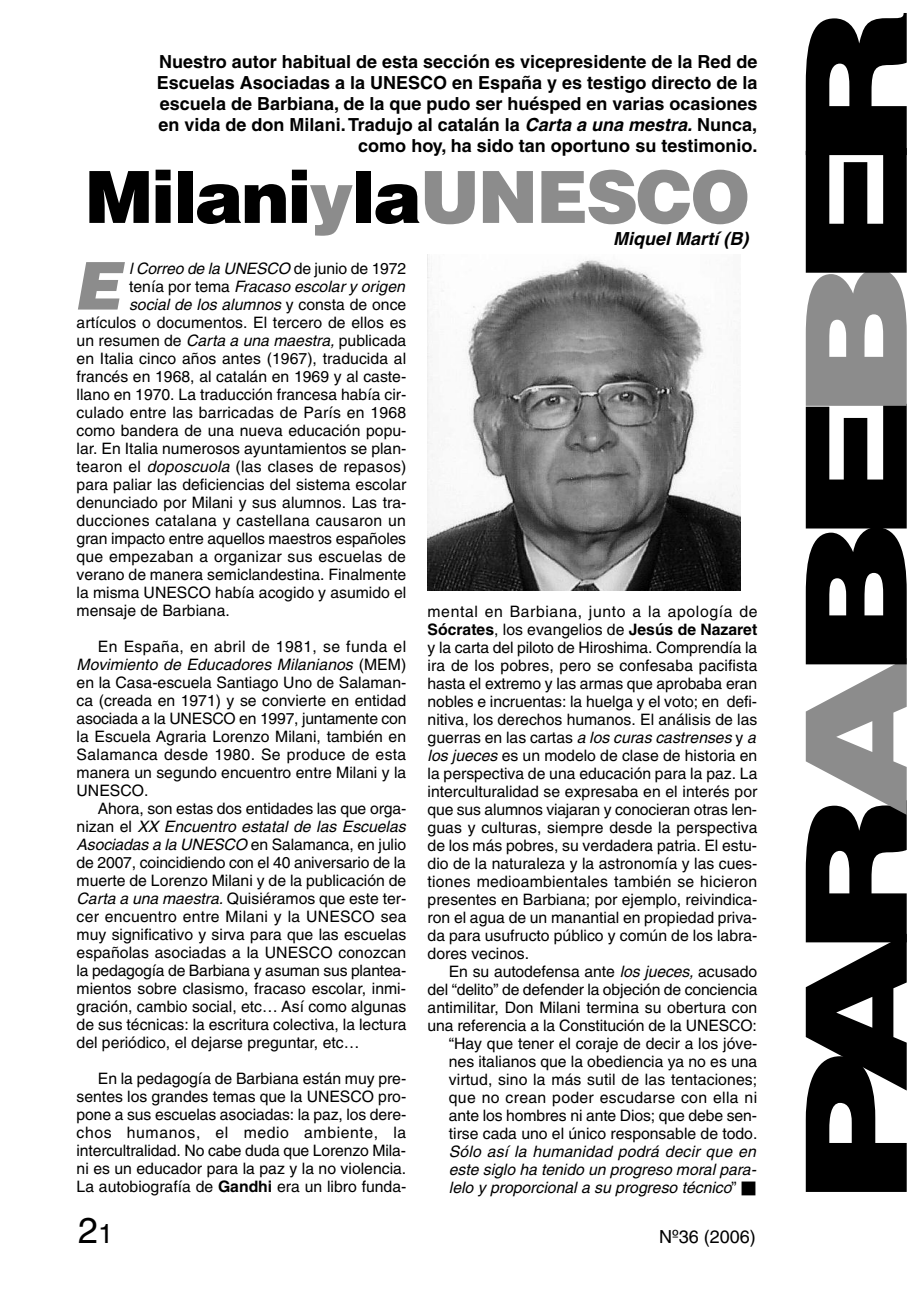
<style>
.page{position:relative;width:919px;height:1289px;background:#fff}
.page>*{position:absolute;margin:0;border:0;box-sizing:border-box;transform-origin:0 0}
.t1{font:900 140.1px "Helvetica";letter-spacing:-.125em;color:#000;scale:1.48 1}
.t2{font:900 72px "Helvetica";letter-spacing:-.025em;color:#000}
.t3{font:italic 900 65.85px "Helvetica";color:#8c8c8c}
.t4{font:36px "Helvetica";color:#000}
.t5{font:700 18px/21px "Helvetica";color:#000;text-align:right}
.t6{font:italic 700 18px "Helvetica";color:#000}
.t7{font:18px "Helvetica";color:#000}
.t8{font:15.75px/18px "Helvetica";color:#000;text-align:justify}
.t9{font:italic 15.75px/18px "Helvetica";color:#000;text-align:justify}
.s1{font-style:italic}
.s2{color:#8c8c8c}
.s3{font-style:normal}
.s4{font-weight:700}
.s5{font-size:27px}
</style>
<div class="page">
<img style="left:427px;top:254px;width:313px;height:336px">
<p class="t5" style="left:157px;top:53px;width:602px">Nuestro autor habitual de esta sección es vicepresidente de la Red de Escuelas Asociadas a la UNESCO en España y es testigo directo de la escuela de Barbiana, de la que pudo ser huésped en varias ocasiones en vida de don Milani.Tradujo al catalán la <span class="s1">Carta a una mestra.</span> Nunca, como hoy, ha sido tan oportuno su testimonio.</p>
<h2 class="t2" style="left:85px;top:156px;width:666px">Milani<span class="s2">y</span>la<span class="s2">UNESCO</span></h2>
<p class="t6" style="left:613px;top:232px;width:137px">Miquel Martí (B)</p>
<h3 class="t3" style="left:73px;top:248px;width:49px">E</h3>
<p class="t9" style="left:129px;top:260px;width:278px">l Correo de la UNESCO <span class="s3">de junio de 1972</span></p>
<p class="t9" style="left:129px;top:278px;width:277px"><span class="s3">tenía por tema</span> Fracaso escolar y origen</p>
<p class="t9" style="left:129px;top:296px;width:279px">social de los alumnos <span class="s3">y consta de once</span></p>
<p class="t8" style="left:77px;top:314px;width:331px">artículos o documentos. El tercero de ellos es</p>
<p class="t8" style="left:77px;top:332px;width:331px">un resumen de <span class="s1">Carta a una maestra,</span> publicada</p>
<p class="t8" style="left:77px;top:350px;width:331px">en Italia cinco años antes (1967), traducida al</p>
<p class="t8" style="left:77px;top:368px;width:331px">francés en 1968, al catalán en 1969 y al caste-</p>
<p class="t8" style="left:77px;top:386px;width:331px">llano en 1970. La traducción francesa había cir-</p>
<p class="t8" style="left:77px;top:404px;width:331px">culado entre las barricadas de París en 1968</p>
<p class="t8" style="left:77px;top:422px;width:331px">como bandera de una nueva educación popu-</p>
<p class="t8" style="left:77px;top:440px;width:331px">lar. En Italia numerosos ayuntamientos se plan-</p>
<p class="t8" style="left:77px;top:458px;width:331px">tearon el <span class="s1">doposcuola</span> (las clases de repasos)</p>
<p class="t8" style="left:77px;top:476px;width:331px">para paliar las deficiencias del sistema escolar</p>
<p class="t8" style="left:77px;top:494px;width:331px">denunciado por Milani y sus alumnos. Las tra-</p>
<p class="t8" style="left:77px;top:512px;width:331px">ducciones catalana y castellana causaron un</p>
<p class="t8" style="left:77px;top:530px;width:331px">gran impacto entre aquellos maestros españoles</p>
<p class="t8" style="left:77px;top:548px;width:331px">que empezaban a organizar sus escuelas de</p>
<p class="t8" style="left:77px;top:566px;width:331px">verano de manera semiclandestina. Finalmente</p>
<p class="t8" style="left:77px;top:584px;width:331px">la misma UNESCO había acogido y asumido el</p>
<p class="t8" style="left:77px;top:602px;width:155px">mensaje de Barbiana.</p>
<p class="t8" style="left:77px;top:638px;width:331px;text-indent:21px">En España, en abril de 1981, se funda el <span class="s1">Movimiento de Educadores Milanianos</span> (MEM) en la Casa-escuela Santiago Uno de Salaman&shy;ca (creada en 1971) y se convierte en entidad asociada a la UNESCO en 1997, juntamente con la Escuela Agraria Lorenzo Milani, también en Salamanca desde 1980. Se produce de esta manera un segundo encuentro entre Milani y la UNESCO.</p>
<p class="t8" style="left:77px;top:800px;width:331px;text-indent:21px">Ahora, son estas dos entidades las que orga&shy;nizan el <span class="s1">XX Encuentro estatal de las Escuelas Asociadas a la UNESCO</span> en Salamanca, en julio de 2007, coincidiendo con el 40 aniversario de la muerte de Lorenzo Milani y de la publicación de <span class="s1">Carta a una maestra.</span> Quisiéramos que este ter&shy;cer encuentro entre Milani y la UNESCO sea muy significativo y sirva para que las escuelas españolas asociadas a la UNESCO conozcan la pedagogía de Barbiana y asuman sus plantea&shy;mientos sobre clasismo, fracaso escolar, inmi&shy;gración, cambio social, etc… Así como algunas de sus técnicas: la escritura colectiva, la lectura del periódico, el dejarse preguntar, etc…</p>
<p class="t8" style="left:77px;top:1070px;width:331px;text-indent:21px">En la pedagogía de Barbiana están muy pre&shy;sentes los grandes temas que la UNESCO pro&shy;pone a sus escuelas asociadas: la paz, los dere&shy;chos humanos, el medio ambiente, la intercultralidad. No cabe duda que Lorenzo Mila&shy;ni es un educador para la paz y la no violencia.<br>La autobiografía de <span class="s4">Gandhi</span> era un libro funda-</p>
<h3 class="t4" style="left:78px;top:1217px;width:37px">2<span class="s5">1</span></h3>
<p class="t8" style="left:427px;top:603px;width:331px">mental en Barbiana, junto a la apología de <span class="s4">Sócrates</span>, los evangelios de <span class="s4">Jesús de Nazaret </span>y la carta del piloto de Hiroshima. Comprendía la ira de los pobres, pero se confesaba pacifista hasta el extremo y las armas que aprobaba eran nobles e incruentas: la huelga y el voto; en defi&shy;nitiva, los derechos humanos. El análisis de las guerras en las cartas <span class="s1">a los curas castrenses</span> y <span class="s1">a los jueces</span> es un modelo de clase de historia en la perspectiva de una educación para la paz. La interculturalidad se expresaba en el interés por que sus alumnos viajaran y conocieran otras len&shy;guas y culturas, siempre desde la perspectiva de los más pobres, su verdadera patria. El estu&shy;dio de la naturaleza y la astronomía y las cues&shy;tiones medioambientales también se hicieron presentes en Barbiana; por ejemplo, reivindica&shy;ron el agua de un manantial en propiedad priva&shy;da para usufructo público y común de los labra&shy;dores vecinos.</p>
<p class="t8" style="left:427px;top:963px;width:331px;text-align:right">En su autodefensa ante <span class="s1">los jueces,</span> acusado del “delito” de defender la objeción de conciencia antimilitar, Don Milani termina su obertura con una referencia a la Constitución de la UNESCO: “Hay que tener el coraje de decir a los jóve&shy;nes italianos que la obediencia ya no es una virtud, sino la más sutil de las tentaciones; que no crean poder escudarse con ella ni ante los hombres ni ante Dios; que debe sen&shy;tirse cada uno el único responsable de todo.</p>
<p class="t9" style="left:449px;top:1143px;width:309px">Sólo así la humanidad podrá decir que en este siglo ha tenido un progreso moral para&shy;lelo y proporcional a su progreso técnico<span class="s3">”</span> ■</p>
<p class="t7" style="left:659px;top:1230px;width:98px">Nº36 (2006)</p>
<h1 class="t1" style="left:776px;top:168px;width:110px;rotate:-90deg">R</h1>
<h1 class="t1" style="left:776px;top:1203px;width:721px;rotate:-90deg">PAR<span class="s2">A</span>BE<span class="s2">B</span>E</h1>
</div>
